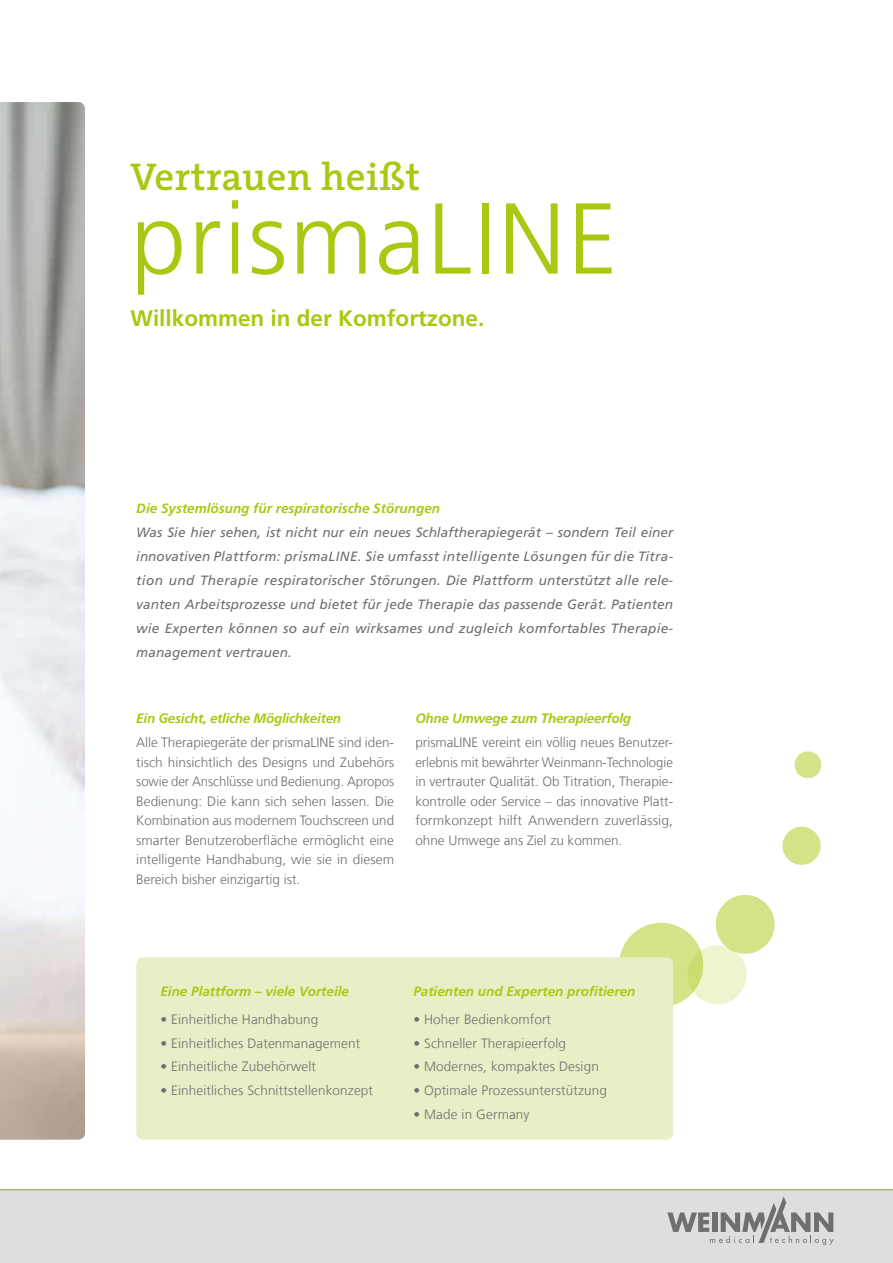
<style>
.page{position:relative;width:893px;height:1263px;background:#fff}
.page>*{position:absolute;margin:0;border:0;box-sizing:border-box;transform-origin:0 0}
.t1{font:300 100.5px "Frutiger LT Com";letter-spacing:.02em;color:#aac811}
.t2{font:600 39px "The Serif";letter-spacing:.01em;color:#aac811}
.t3{font:700 22.5px "Frutiger LT Com";color:#aac811}
.t4{font:300 13.5px/19.5px "Frutiger LT Com";letter-spacing:.01em;color:#706f6f;text-align:justify}
.t5{font:italic 13.5px/24px "Frutiger LT Com";letter-spacing:.01em;color:#706f6f;text-align:justify}
.t6{font:italic 700 13.5px "Frutiger LT Com";color:#aac811}
.t7{font:italic 700 13.5px "Frutiger LT Com";letter-spacing:-.02em;color:#aac811}
</style>
<div class="page">
<div style="left:0;top:1189px;width:893px;height:74px;background:#dedede"></div>
<svg style="left:667px;top:1196px;width:167px;height:49px"></svg>
<svg style="left:782px;top:826px;width:39px;height:39px"></svg>
<svg style="left:794px;top:751px;width:28px;height:28px"></svg>
<svg style="left:620px;top:894px;width:155px;height:112px"></svg>
<div style="left:136px;top:957px;width:537px;height:183px;background:#e8efc6;border-radius:7px"></div>
<h2 class="t2" style="left:131px;top:144px;width:291px">Vertrauen heißt</h2>
<h1 class="t1" style="left:131px;top:180px;width:489px">prismaLINE</h1>
<h3 class="t3" style="left:131px;top:305px;width:355px">Willkommen in der Komfortzone.</h3>
<p class="t6" style="left:136px;top:500px;width:305px">Die Systemlösung für respiratorische Störungen</p>
<p class="t5" style="left:136px;top:520px;width:539px">Was Sie hier sehen, ist nicht nur ein neues Schlaftherapiegerät – sondern Teil einer innovativen Plattform: prismaLINE. Sie umfasst intelligente Lösungen für die Titra&shy;tion und Therapie respiratorischer Störungen. Die Plattform unterstützt alle rele&shy;vanten Arbeitsprozesse und bietet für jede Therapie das passende Gerät. Patienten wie Experten können so auf ein wirksames und zugleich komfortables Therapie&shy;management vertrauen.</p>
<p class="t7" style="left:136px;top:711px;width:206px">Ein Gesicht, etliche Möglichkeiten</p>
<p class="t4" style="left:136px;top:733px;width:259px">Alle Therapiegeräte der prismaLINE sind iden&shy;tisch hinsichtlich des Designs und Zubehörs sowie der Anschlüsse und Bedienung. Apropos Bedienung: Die kann sich sehen lassen. Die Kombination aus modernem Touchscreen und smarter Benutzeroberfläche ermöglicht eine intelligente Handhabung, wie sie in diesem Bereich bisher einzigartig ist.</p>
<p class="t7" style="left:415px;top:711px;width:217px">Ohne Umwege zum Therapieerfolg</p>
<p class="t4" style="left:415px;top:733px;width:259px">prismaLINE vereint ein völlig neues Benutzer&shy;erlebnis mit bewährter Weinmann-Technologie in vertrauter Qualität. Ob Titration, Therapie&shy;kontrolle oder Service – das innovative Platt&shy;formkonzept hilft Anwendern zuverlässig, ohne Umwege ans Ziel zu kommen.</p>
<p class="t6" style="left:160px;top:983px;width:190px">Eine Plattform – viele Vorteile</p>
<p class="t4" style="left:160px;top:1009px;width:159px">• Einheitliche Handhabung</p>
<p class="t4" style="left:160px;top:1033px;width:201px">• Einheitliches Datenmanagement</p>
<p class="t4" style="left:160px;top:1057px;width:157px">• Einheitliche Zubehörwelt</p>
<p class="t4" style="left:160px;top:1081px;width:214px">• Einheitliches Schnittstellenkonzept</p>
<p class="t6" style="left:413px;top:983px;width:224px">Patienten und Experten profitieren</p>
<p class="t4" style="left:413px;top:1009px;width:139px">• Hoher Bedienkomfort</p>
<p class="t4" style="left:413px;top:1033px;width:154px">• Schneller Therapieerfolg</p>
<p class="t4" style="left:413px;top:1057px;width:187px">• Modernes, kompaktes Design</p>
<p class="t4" style="left:413px;top:1081px;width:195px">• Optimale Prozessunterstützung</p>
<p class="t4" style="left:413px;top:1104px;width:118px">• Made in Germany</p>
</div>
